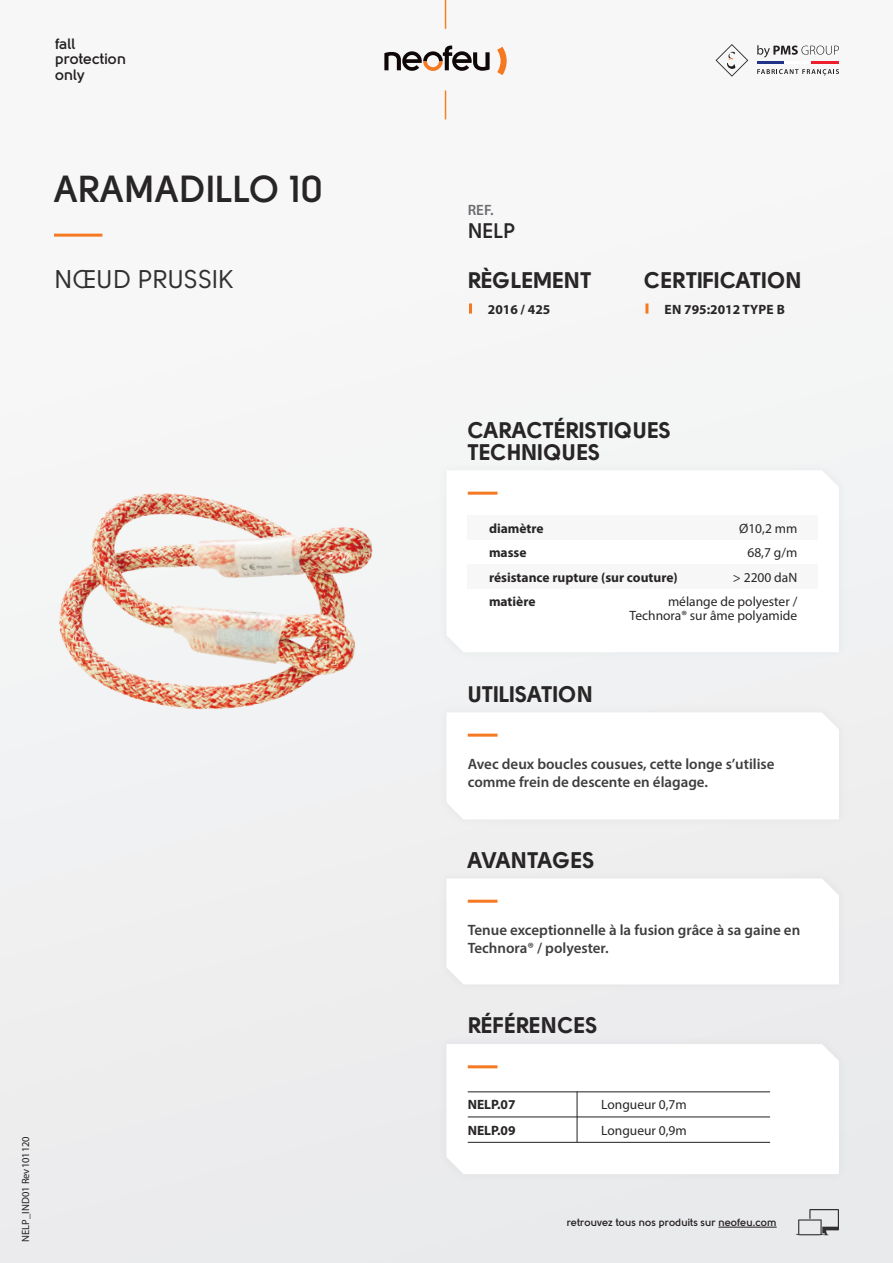
<style>
.page{position:relative;width:893px;height:1263px;background:#f4f5f5}
.page>*{position:absolute;margin:0;border:0;box-sizing:border-box;transform-origin:0 0}
.t1{font:700 37.5px "Solomon";color:#282526}
.t2{font:25.5px "Solomon";color:#312f30}
.t3{font:900 22.5px/22.5px "Solomon";color:#282526}
.t4{font:700 21px "Solomon";color:#282526}
.t5{font:600 15px/18px "Myriad Pro";color:#3e3e3f}
.t6{font:700 15px/15.6px "Solomon";color:#231f20}
.t7{font:600 15px "Myriad Pro";color:#6c6d70}
.t8{font:13.5px/13.5px "Myriad Pro";color:#282526;text-align:right}
.t9{font:700 13.5px/25.3px "Myriad Pro";color:#282526}
.t10{font:700 10.5px "Solomon";color:#231f20}
.t11{font:10.5px "Myriad Pro";color:#231f20}
</style>
<div class="page">
<svg style="left:796px;top:1209px;width:43px;height:26px"></svg>
<hr style="left:718px;top:1227px;width:59px;height:1px;background:#231f20">
<div style="left:437px;top:868px;width:412px;height:126px;background:#ececed"></div>
<div style="left:447px;top:879px;width:392px;height:105px;background:#fff"></div>
<div style="left:437px;top:702px;width:412px;height:127px;background:#eeeeef"></div>
<div style="left:447px;top:713px;width:392px;height:106px;background:#fff"></div>
<hr style="left:468px;top:900px;width:29px;height:3px;background:#f47921">
<hr style="left:468px;top:734px;width:29px;height:3px;background:#f47921">
<div style="left:437px;top:460px;width:412px;height:202px;background:#f0f1f2"></div>
<div style="left:447px;top:470px;width:392px;height:182px;background:#fff"></div>
<hr style="left:468px;top:492px;width:29px;height:3px;background:#f47921">
<svg style="left:497px;top:47px;width:10px;height:28px"></svg>
<svg style="left:384px;top:46px;width:106px;height:25px"></svg>
<svg style="left:445px;top:0;width:1px;height:29px"></svg>
<svg style="left:445px;top:90px;width:1px;height:29px"></svg>
<svg style="left:716px;top:44px;width:32px;height:33px"></svg>
<svg style="left:757px;top:45px;width:82px;height:12px"></svg>
<svg style="left:757px;top:69px;width:82px;height:6px"></svg>
<hr style="left:757px;top:61px;width:27px;height:3px;background:#203289">
<hr style="left:784px;top:61px;width:28px;height:3px;background:#fff">
<hr style="left:812px;top:61px;width:27px;height:3px;background:#ee1f2d">
<div style="left:468px;top:516px;width:350px;height:24px;background:#f7f7f8"></div>
<div style="left:468px;top:564px;width:350px;height:25px;background:#f7f7f8"></div>
<hr style="left:54px;top:234px;width:48px;height:3px;background:#f47921">
<svg style="left:469px;top:303px;width:3px;height:11px"></svg>
<svg style="left:645px;top:303px;width:3px;height:11px"></svg>
<div style="left:437px;top:1034px;width:412px;height:150px;background:#e9eaeb"></div>
<div style="left:447px;top:1044px;width:392px;height:130px;background:#fff"></div>
<hr style="left:468px;top:1065px;width:29px;height:3px;background:#f47921">
<hr style="left:468px;top:1117px;width:302px;height:1px;background:#231f20">
<hr style="left:468px;top:1091px;width:302px;height:1px;background:#231f20">
<hr style="left:577px;top:1091px;width:1px;height:51px;background:#231f20">
<hr style="left:468px;top:1142px;width:302px;height:1px;background:#231f20">
<img style="left:59px;top:493px;width:314px;height:217px">
<p class="t6" style="left:55px;top:36px;width:73px">fall protection only</p>
<h1 class="t1" style="left:54px;top:167px;width:271px">ARAMADILLO 10</h1>
<h2 class="t2" style="left:54px;top:265px;width:181px">NŒUD PRUSSIK</h2>
<p class="t11" style="left:19px;top:1242px;width:107px;rotate:-90deg">NELP_IND01 Rev101120</p>
<p class="t7" style="left:468px;top:201px;width:28px">REF.</p>
<h3 class="t4" style="left:468px;top:218px;width:49px">NELP</h3>
<h3 class="t3" style="left:468px;top:268px;width:125px">RÈGLEMENT</h3>
<p class="t9" style="left:488px;top:296px;width:64px">2016 / 425</p>
<h3 class="t3" style="left:644px;top:268px;width:160px">CERTIFICATION</h3>
<p class="t9" style="left:665px;top:296px;width:122px">EN 795:2012 TYPE B</p>
<h3 class="t3" style="left:468px;top:419px;width:205px">CARACTÉRISTIQUES<br>TECHNIQUES</h3>
<p class="t9" style="left:489px;top:515px;width:56px">diamètre</p>
<p class="t8" style="left:739px;top:521px;width:60px">Ø10,2 mm</p>
<p class="t9" style="left:489px;top:564px;width:190px">résistance rupture (sur couture)</p>
<p class="t8" style="left:733px;top:570px;width:66px">&gt; 2200 daN</p>
<p class="t9" style="left:489px;top:540px;width:39px">masse</p>
<p class="t8" style="left:747px;top:546px;width:51px">68,7 g/m</p>
<p class="t9" style="left:489px;top:589px;width:48px">matière</p>
<p class="t8" style="left:630px;top:595px;width:169px">mélange de polyester /<br>Technora® sur âme polyamide</p>
<h3 class="t3" style="left:468px;top:682px;width:127px">UTILISATION</h3>
<p class="t5" style="left:468px;top:755px;width:308px">Avec deux boucles cousues, cette longe s’utilise comme frein de descente en élagage.</p>
<h3 class="t3" style="left:468px;top:848px;width:128px">AVANTAGES</h3>
<p class="t5" style="left:468px;top:921px;width:334px">Tenue exceptionnelle à la fusion grâce à sa gaine en<br>Technora® / polyester.</p>
<h3 class="t3" style="left:468px;top:1014px;width:131px">RÉFÉRENCES</h3>
<p class="t9" style="left:468px;top:1092px;width:49px">NELP.07<br>NELP.09</p>
<p class="t8" style="left:601px;top:1092px;width:87px;line-height:25.3px;text-align:left">Longueur 0,7m<br>Longueur 0,9m</p>
<p class="t10" style="left:567px;top:1216px;width:211px">retrouvez tous nos produits sur neofeu.com</p>
</div>
